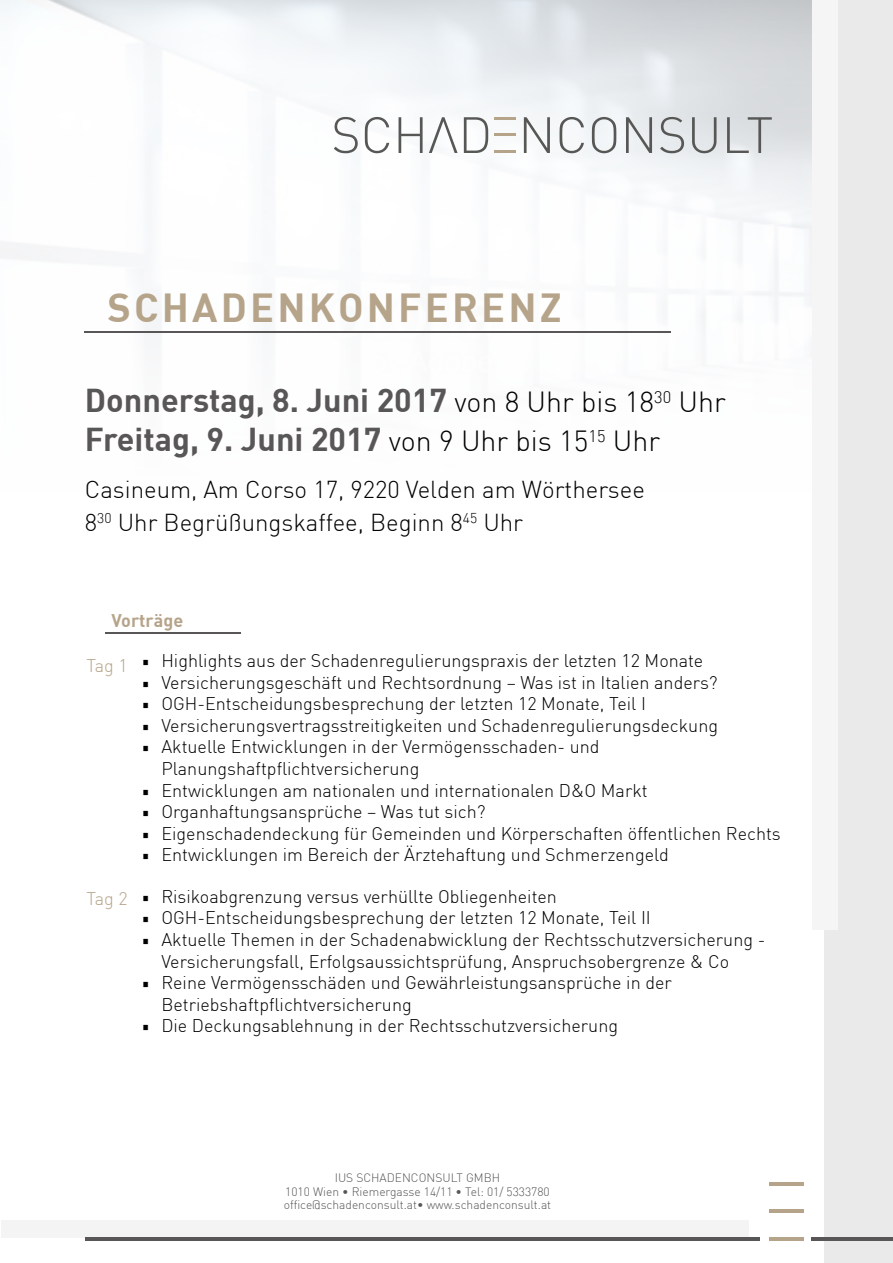
<style>
.page{position:relative;width:893px;height:1263px;background:#fff}
.page>*{position:absolute;margin:0;border:0;box-sizing:border-box;transform-origin:0 0}
.t1{font:700 39.75px "DIN";letter-spacing:.08em;color:#b6a48a}
.t2{font:700 32.4px/38.8px "DIN";color:#585656}
.t3{font:300 24px/33px "DIN";color:#000}
.t4{font:300 18px/21.6px "DIN";color:#000}
.t5{font:700 18px "DIN";color:#b6a48a}
.t6{font:300 18px "DIN";letter-spacing:-.04em;color:#b6a48a}
.t7{font:300 12px/13.5px "DIN";color:#585656;text-align:center}
.s1{font-weight:300;font-size:28.5px;color:#000}
.s2{font-family:"Titillium"}
</style>
<div class="page">
<hr style="left:105px;top:632px;width:136px;height:2px;background:#585656">
<hr style="left:84px;top:331px;width:587px;height:2px;background:#585656">
<div style="left:1px;top:1220px;width:747px;height:17px;background:#f4f4f4"></div>
<div style="left:825px;top:1px;width:68px;height:1262px;background:#ebeaeb"></div>
<hr style="left:85px;top:1237px;width:675px;height:4px;background:#585656">
<hr style="left:812px;top:1237px;width:81px;height:4px;background:#585656">
<svg style="left:334px;top:117px;width:438px;height:36px"></svg>
<hr style="left:495px;top:134px;width:21px;height:2px;background:#b6a48a">
<hr style="left:495px;top:151px;width:21px;height:2px;background:#b6a48a">
<hr style="left:495px;top:117px;width:21px;height:3px;background:#b6a48a">
<hr style="left:770px;top:1209px;width:34px;height:4px;background:#b6a48a">
<hr style="left:770px;top:1237px;width:34px;height:4px;background:#b6a48a">
<hr style="left:770px;top:1182px;width:34px;height:4px;background:#b6a48a">
<div style="left:812px;top:0;width:26px;height:930px;background:#f5f5f5"></div>
<h1 class="t1" style="left:107px;top:294px;width:456px">SCHADENKONFERENZ</h1>
<h2 class="t2" style="left:85px;top:385px;width:642px">Donnerstag, 8. Juni 2017 <span class="s1">von 8 Uhr bis 18</span><sup>30</sup> <span class="s1">Uhr<br></span>Freitag, 9. Juni 2017 <span class="s1">von 9 Uhr bis 15</span><sup>15</sup> <span class="s1">Uhr</span></h2>
<h3 class="t3" style="left:85px;top:475px;width:561px">Casineum, Am Corso 17, 9220 Velden am Wörthersee<br>8<sup>30</sup> Uhr Begrüßungskaffee, Beginn 8<sup>45</sup> Uhr</h3>
<p class="t5" style="left:112px;top:615px;width:73px">Vorträge</p>
<p class="t4" style="left:141px;top:652px;width:563px"><span class="s2">•</span> Highlights aus der Schadenregulierungspraxis der letzten 12 Monate</p>
<p class="t4" style="left:141px;top:673px;width:578px"><span class="s2">•</span> Versicherungsgeschäft und Rechtsordnung – Was ist in Italien anders?</p>
<p class="t4" style="left:141px;top:695px;width:506px"><span class="s2">•</span> OGH-Entscheidungsbesprechung der letzten 12 Monate, Teil I</p>
<p class="t4" style="left:141px;top:717px;width:578px"><span class="s2">•</span> Versicherungsvertragsstreitigkeiten und Schadenregulierungsdeckung</p>
<p class="t4" style="left:161px;top:738px;width:440px;text-indent:-20px"><span class="s2">•</span> Aktuelle Entwicklungen in der Vermögensschaden- und<br>Planungshaftpflichtversicherung</p>
<p class="t4" style="left:141px;top:781px;width:508px"><span class="s2">•</span> Entwicklungen am nationalen und internationalen D&amp;O Markt</p>
<p class="t4" style="left:141px;top:803px;width:346px"><span class="s2">•</span> Organhaftungsansprüche – Was tut sich?</p>
<p class="t4" style="left:141px;top:825px;width:641px"><span class="s2">•</span> Eigenschadendeckung für Gemeinden und Körperschaften öffentlichen Rechts</p>
<p class="t4" style="left:141px;top:846px;width:529px"><span class="s2">•</span> Entwicklungen im Bereich der Ärztehaftung und Schmerzengeld</p>
<p class="t4" style="left:141px;top:888px;width:417px"><span class="s2">•</span> Risikoabgrenzung versus verhüllte Obliegenheiten</p>
<p class="t4" style="left:141px;top:909px;width:511px"><span class="s2">•</span> OGH-Entscheidungsbesprechung der letzten 12 Monate, Teil II</p>
<p class="t4" style="left:161px;top:931px;width:605px;text-indent:-20px"><span class="s2">•</span> Aktuelle Themen in der Schadenabwicklung der Rechtsschutzversicherung -<br>Versicherungsfall, Erfolgsaussichtsprüfung, Anspruchsobergrenze &amp; Co</p>
<p class="t4" style="left:161px;top:974px;width:512px;text-indent:-20px"><span class="s2">•</span> Reine Vermögensschäden und Gewährleistungsansprüche in der<br>Betriebshaftpflichtversicherung</p>
<p class="t4" style="left:141px;top:1017px;width:478px"><span class="s2">•</span> Die Deckungsablehnung in der Rechtsschutzversicherung</p>
<p class="t6" style="left:87px;top:659px;width:43px">Tag 1</p>
<p class="t6" style="left:87px;top:892px;width:43px">Tag 2</p>
<p class="t7" style="left:284px;top:1172px;width:269px">IUS SCHADENCONSULT GMBH<br>1010 Wien • Riemergasse 14/11 • Tel: 01/ 5333780 office@schadenconsult.at• www.schadenconsult.at</p>
</div>
